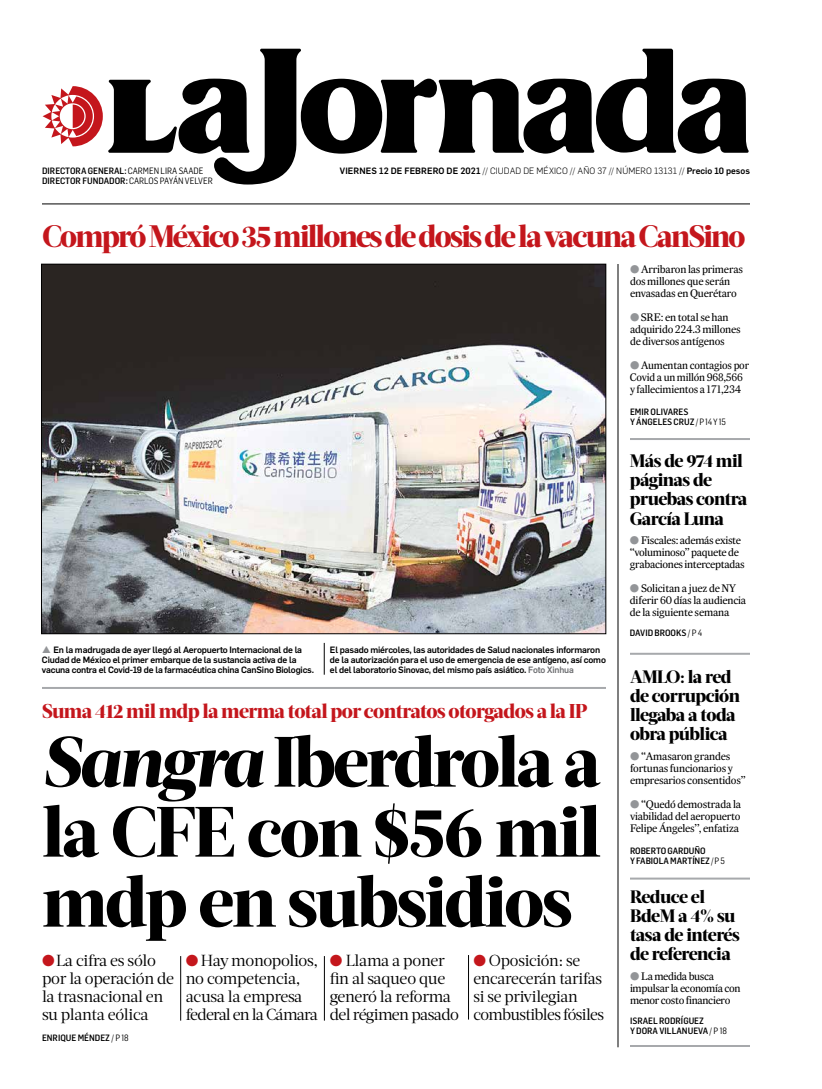
<style>
.page{position:relative;width:822px;height:1089px;background:#fff}
.page>*{position:absolute;margin:0;border:0;box-sizing:border-box;transform-origin:0 0}
.t1{font:800 71px/70px "Acta Headline";letter-spacing:-.03em;color:#000;text-align:justify}
.t2{font:800 31px "Acta Headline";letter-spacing:-.055em;color:#c4161c}
.t3{font:800 20px "Acta Headline";letter-spacing:-.03em;color:#c4161c}
.t4{font:800 18px/19px "Acta Headline";letter-spacing:-.03em;color:#000}
.t5{font:16px/18px "Acta Deck";letter-spacing:-.025em;color:#000}
.t6{font:11px/12px "Expresso Tx";letter-spacing:-.02em;color:#000}
.t7{font:500 9px/10px "Flama";letter-spacing:-.02em;color:#000}
.t8{font:500 9px/10px "Flama Semicond";color:#000}
.t9{font:300 9px "Flama";letter-spacing:.01em;color:#000}
.s1{font-weight:400}
.s2{font-weight:500}
.s3{color:#939598}
.s4{color:#6d6e71}
.s5{font-style:italic}
.s6{color:#c4161c}
</style>
<div class="page">
<svg style="left:43px;top:49px;width:706px;height:136px"></svg>
<hr style="left:42px;top:204px;width:708px;height:1px;background:#000">
<hr style="left:618px;top:264px;width:1px;height:783px;background:#000">
<hr style="left:181px;top:956px;width:1px;height:65px;background:#000">
<hr style="left:324px;top:956px;width:1px;height:65px;background:#000">
<hr style="left:468px;top:955px;width:1px;height:65px;background:#000">
<hr style="left:42px;top:687px;width:564px;height:2px;background:#a7a9ac">
<img style="left:43px;top:266px;width:561px;height:366px">
<hr style="left:324px;top:643px;width:1px;height:32px;background:#000">
<hr style="left:630px;top:438px;width:120px;height:2px;background:#a7a9ac">
<hr style="left:630px;top:878px;width:120px;height:2px;background:#a7a9ac">
<hr style="left:630px;top:653px;width:120px;height:2px;background:#a7a9ac">
<hr style="left:630px;top:1045px;width:120px;height:2px;background:#a7a9ac">
<p class="t8" style="left:42px;top:166px;width:163px">DIRECTORA GENERAL: <span class="s1">CARMEN LIRA SAADE</span></p>
<p class="t9" style="left:340px;top:164px;width:412px"><span class="s2">viernes 12 de febrero de 2021</span> // CIUDAD DE MÉXICO // AÑO 37 // NÚM ERO 13131 // <span class="s2">Precio 10 pesos</span></p>
<p class="t8" style="left:42px;top:176px;width:172px">DIRECTOR FUNDADOR: <span class="s1">CARLOS PAYÁN VELVER</span></p>
<h2 class="t2" style="left:42px;top:218px;width:705px">Compró México 35 millones de dosis de la vacuna CanSino</h2>
<p class="t6" style="left:630px;top:263px;width:115px"><span class="s3">●</span> Arribaron las primeras dos millones que serán envasadas en Querétaro</p>
<p class="t6" style="left:630px;top:311px;width:112px"><span class="s3">●</span> SRE: en total se han adquirido 224.3 millones de diversos antígenos</p>
<p class="t6" style="left:630px;top:359px;width:121px"><span class="s3">●</span> Aumentan contagios por<br>Covid a un millón 968,566 y fallecimientos a 171,234</p>
<p class="t8" style="left:630px;top:406px;width:97px">EMIR OLIVARES<br>Y ÁNGELES CRUZ <span class="s1">/ P 14 Y 15</span></p>
<p class="t7" style="left:42px;top:645px;width:274px"><span class="s3">▲</span> En la madrugada de ayer llegó al Aeropuerto Internacional de la<br>Ciudad de México el primer embarque de la sustancia activa de la vacuna contra el Covid-19 de la farmacéutica china CanSino Biologics.</p>
<p class="t7" style="left:330px;top:644px;width:277px">El pasado miércoles, las autoridades de Salud nacionales informaron de la autorización para el uso de emergencia de ese antígeno, así como el del laboratorio Sinovac, del mismo país asiático. <span class="s4">Foto Xinhua</span></p>
<h3 class="t3" style="left:42px;top:699px;width:547px">Suma 412 mil mdp la merma total por contratos otorgados a la IP</h3>
<h1 class="t1" style="left:42px;top:727px;width:560px"><span class="s5">Sangra</span> Iberdrola a la CFE con $56 mil mdp en subsidios</h1>
<h3 class="t5" style="left:42px;top:952px;width:134px"><span class="s6">●</span> La cifra es sólo por la operación de la trasnacional en su planta eólica</h3>
<h3 class="t5" style="left:186px;top:952px;width:134px"><span class="s6">●</span> Hay monopolios, no competencia, acusa la empresa federal en la Cámara</h3>
<h3 class="t5" style="left:330px;top:952px;width:131px"><span class="s6">●</span> Llama a poner fin al saqueo que generó la reforma del régimen pasado</h3>
<h3 class="t5" style="left:474px;top:952px;width:132px"><span class="s6">●</span> Oposición: se encarecerán tarifas si se privilegian combustibles fósiles</h3>
<p class="t8" style="left:42px;top:1033px;width:88px">ENRIQUE MÉNDEZ <span class="s1">/ P 18</span></p>
<h3 class="t4" style="left:630px;top:452px;width:119px">Más de 974 mil páginas de pruebas contra<br>García Luna</h3>
<p class="t6" style="left:630px;top:535px;width:116px"><span class="s3">●</span> Fiscales: además existe ‘‘voluminoso’’ paquete de grabaciones interceptadas</p>
<p class="t6" style="left:630px;top:583px;width:118px"><span class="s3">●</span> Solicitan a juez de NY diferir 60 días la audiencia de la siguiente semana</p>
<p class="t8" style="left:630px;top:628px;width:74px">DAVID BROOKS <span class="s1">/ P 4</span></p>
<h3 class="t4" style="left:630px;top:667px;width:112px">AMLO: la red de corrupción llegaba a toda obra pública</h3>
<p class="t6" style="left:630px;top:750px;width:117px"><span class="s3">●</span> ‘‘Amasaron grandes fortunas funcionarios y empresarios consentidos’’</p>
<p class="t6" style="left:630px;top:798px;width:113px;text-align:justify"><span class="s3">●</span> ‘‘Quedó demostrada la viabilidad del aeropuerto Felipe Ángeles’’, enfatiza</p>
<p class="t8" style="left:630px;top:846px;width:96px">ROBERTO GARDUÑO<br>Y FABIOLA MARTÍNEZ <span class="s1">/ P 5</span></p>
<h3 class="t4" style="left:630px;top:887px;width:111px">Reduce el<br>BdeM a 4% su tasa de interés de referencia</h3>
<p class="t6" style="left:630px;top:970px;width:112px"><span class="s3">●</span> La medida busca impulsar la economía con menor costo financiero</p>
<p class="t8" style="left:630px;top:1015px;width:99px">ISRAEL RODRÍGUEZ<br>Y DORA VILLANUEVA <span class="s1">/ P 18</span></p>
</div>
